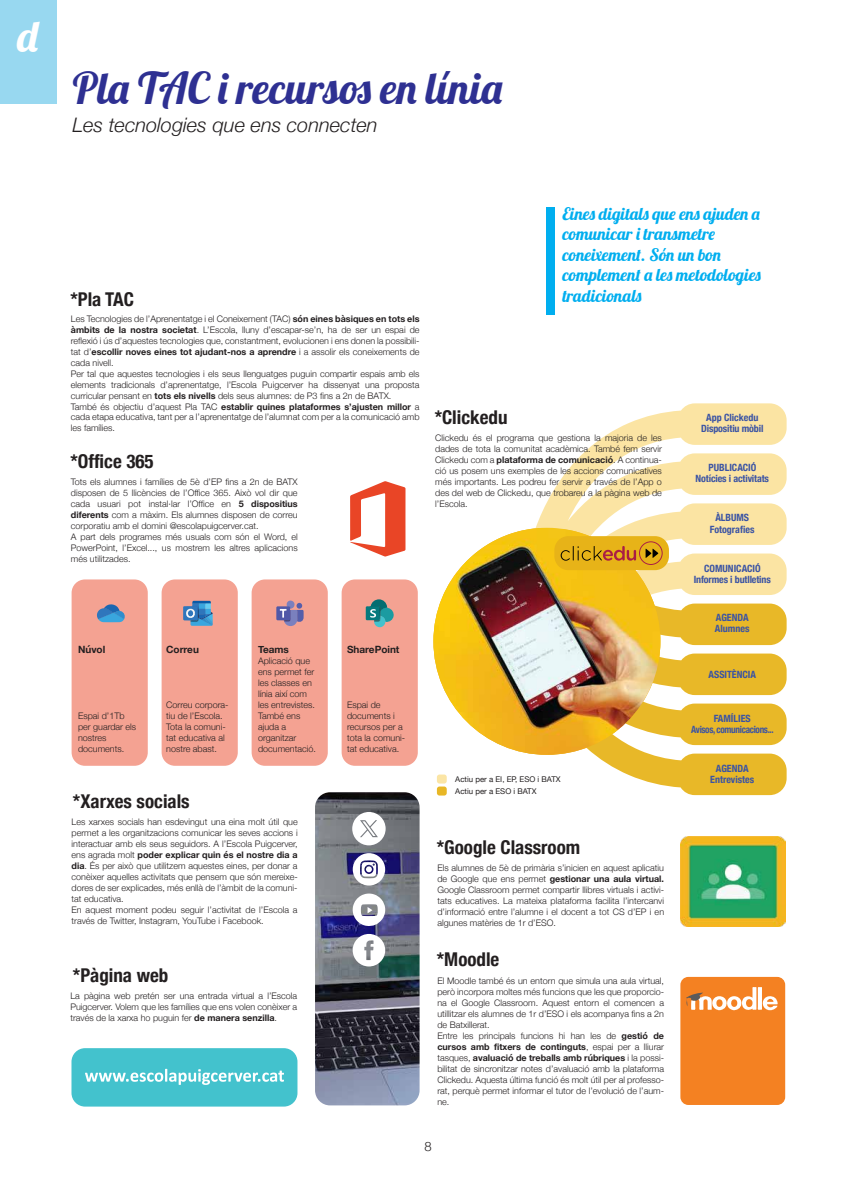
<style>
.page{position:relative;width:842px;height:1191px;background:#fff}
.page>*{position:absolute;margin:0;border:0;box-sizing:border-box;transform-origin:0 0}
.t1{font:43px "Lobster";color:#2e3092}
.t2{font:43px "Lobster";color:#fff}
.t3{font:italic 300 20px "Helvetica Neue";color:#231f20}
.t4{font:700 condensed 19px "Helvetica Neue";color:#231f20}
.t5{font:17px/20.4px "Lobster";color:#00aeef}
.t6{font:300 13px "Helvetica Neue";color:#231f20}
.t7{font:700 condensed 10px/11px "Helvetica Neue";color:#3a53a4;text-align:center}
.t8{font:700 condensed 10px/11px "Helvetica Neue";letter-spacing:-.035em;color:#3a53a4;text-align:center}
.t9{font:700 10px "Helvetica Neue";color:#231f20}
.t10{font:300 9px/11px "Helvetica Neue";color:#231f20}
.t11{font:7.9px/12px "Helvetica Neue";color:#231f20}
.s1{font-weight:700}
</style>
<div class="page">
<img style="left:315px;top:792px;width:105px;height:313px">
<svg style="left:352px;top:812px;width:34px;height:33px"></svg>
<div style="left:0;top:0;width:57px;height:104px;background:#98d8f0"></div>
<div style="left:546px;top:207px;width:9px;height:107px;background:#00aeef"></div>
<svg style="left:436px;top:755px;width:351px;height:40px"></svg>
<svg style="left:435px;top:403px;width:352px;height:352px"></svg>
<img style="left:433px;top:528px;width:227px;height:227px;border-radius:113px">
<div style="left:554px;top:536px;width:115px;height:34px;background:#e7b318;border-radius:14px"></div>
<svg style="left:561px;top:541px;width:102px;height:24px"></svg>
<div style="left:72px;top:579px;width:76px;height:187px;background:#f4a292;border-radius:13px"></div>
<div style="left:162px;top:579px;width:76px;height:187px;background:#f4a292;border-radius:13px"></div>
<div style="left:252px;top:579px;width:76px;height:187px;background:#f4a292;border-radius:13px"></div>
<div style="left:342px;top:579px;width:76px;height:187px;background:#f4a292;border-radius:13px"></div>
<svg style="left:97px;top:604px;width:28px;height:18px"></svg>
<svg style="left:276px;top:600px;width:28px;height:26px"></svg>
<svg style="left:366px;top:599px;width:28px;height:28px"></svg>
<svg style="left:183px;top:601px;width:30px;height:25px"></svg>
<svg style="left:350px;top:481px;width:55px;height:75px"></svg>
<img style="left:680px;top:836px;width:105px;height:90px">
<div style="left:680px;top:977px;width:105px;height:128px;background:#f48122;border-radius:8px"></div>
<svg style="left:686px;top:987px;width:92px;height:24px"></svg>
<div style="left:71px;top:1048px;width:226px;height:58px;background:#43c2cd;border-radius:14px"></div>
<svg style="left:353px;top:933px;width:32px;height:33px"></svg>
<svg style="left:353px;top:893px;width:32px;height:33px"></svg>
<svg style="left:353px;top:853px;width:32px;height:32px"></svg>
<svg style="left:85px;top:1068px;width:199px;height:17px"></svg>
<h1 class="t2" style="left:17px;top:9px;width:24px">d</h1>
<h1 class="t1" style="left:73px;top:61px;width:432px">Pla TAC i recursos en línia</h1>
<h2 class="t3" style="left:72px;top:109px;width:307px">Les tecnologies que ens connecten</h2>
<h3 class="t4" style="left:70px;top:284px;width:65px">*Pla TAC</h3>
<p class="t10" style="left:71px;top:312px;width:350px">Les Tecnologies de l’Aprenentatge i el Coneixement (TAC) <span class="s1">són eines bàsiques en tots els àmbits de la nostra societat</span>. L’Escola, lluny d’escapar-se’n, ha de ser un espai de reflexió i ús d’aquestes tecnologies que, constantment, evolucionen i ens donen la possibili&shy;tat d’<span class="s1">escollir noves eines tot ajudant-nos a aprendre</span> i a assolir els coneixements de cada nivell.<br>Per tal que aquestes tecnologies i els seus llenguatges puguin compartir espais amb els elements tradicionals d’aprenentatge, l’Escola Puigcerver ha dissenyat una proposta curricular pensant en <span class="s1">tots els nivells</span> dels seus alumnes: de P3 fins a 2n de BATX.<br>També és objectiu d’aquest Pla TAC <span class="s1">establir quines plataformes s’ajusten millor</span> a cada etapa educativa, tant per a l’aprenentatge de l’alumnat com per a la comunicació amb les famílies.</p>
<h3 class="t4" style="left:70px;top:446px;width:85px">*Office 365</h3>
<p class="t10" style="left:71px;top:476px;width:228px">Tots els alumnes i famílies de 5è d’EP fins a 2n de BATX disposen de 5 llicències de l’Office 365. Això vol dir que cada usuari pot instal·lar l’Office en <span class="s1">5 dispositius diferents</span> com a màxim. Els alumnes disposen de correu corporatiu amb el domini @escolapuigcerver.cat.<br>A part dels programes més usuals com són el Word, el PowerPoint, l’Excel..., us mostrem les altres aplicacions més utilitzades.</p>
<p class="t9" style="left:78px;top:641px;width:29px">Núvol</p>
<p class="t10" style="left:78px;top:709px;width:60px">Espai d’1Tb per guardar els nostres documents.</p>
<p class="t9" style="left:166px;top:641px;width:34px">Correu</p>
<p class="t10" style="left:166px;top:698px;width:64px">Correu corpora&shy;tiu de l’Escola.<br>Tota la comuni&shy;tat educativa al nostre abast.</p>
<p class="t9" style="left:258px;top:641px;width:32px">Teams</p>
<p class="t10" style="left:258px;top:654px;width:59px">Aplicació que ens permet fer les classes en línia així com les entrevistes.<br>També ens ajuda a organitzar documentació.</p>
<h3 class="t4" style="left:73px;top:785px;width:118px">*Xarxes socials</h3>
<p class="t10" style="left:72px;top:815px;width:228px">Les xarxes socials han esdevingut una eina molt útil que permet a les organitzacions comunicar les seves accions i interactuar amb els seus seguidors. A l’Escola Puigcerver, ens agrada molt <span class="s1">poder explicar quin és el nostre dia a dia</span>. És per això que utilitzem aquestes eines, per donar a conèixer aquelles activitats que pensem que són mereixe&shy;dores de ser explicades, més enllà de l’àmbit de la comuni&shy;tat educativa.<br>En aquest moment podeu seguir l’activitat de l’Escola a través de Twitter, Instagram, YouTube i Facebook.</p>
<h3 class="t4" style="left:73px;top:959px;width:97px">*Pàgina web</h3>
<p class="t10" style="left:70px;top:989px;width:228px;text-align:justify">La pàgina web pretén ser una entrada virtual a l’Escola Puigcerver. Volem que les famílies que ens volen conèixer a través de la xarxa ho puguin fer <span class="s1">de manera senzilla</span>.</p>
<p class="t9" style="left:347px;top:641px;width:54px">SharePoint</p>
<p class="t10" style="left:347px;top:698px;width:60px">Espai de documents i recursos per a tota la comuni&shy;tat educativa.</p>
<h3 class="t5" style="left:562px;top:205px;width:201px">Eines digitals que ens ajuden a comunicar i transmetre coneixement. Són un bon complement a les metodologies tradicionals</h3>
<h3 class="t4" style="left:435px;top:401px;width:74px">*Clickedu</h3>
<p class="t10" style="left:435px;top:431px;width:228px;text-align:justify">Clickedu és el programa que gestiona la majoria de les dades de tota la comunitat acadèmica. També fem servir Clickedu com a <span class="s1">plataforma de comunicació</span>. A continua&shy;ció us posem uns exemples de les accions comunicatives més importants. Les podreu fer servir a través de l’App o des del web de Clickedu, que trobareu a la pàgina web de l’Escola.</p>
<p class="t11" style="left:455px;top:773px;width:107px">Actiu per a EI, EP, ESO i BATX<br>Actiu per a ESO i BATX</p>
<h3 class="t4" style="left:437px;top:831px;width:145px">*Google Classroom</h3>
<p class="t10" style="left:437px;top:861px;width:228px;text-align:justify">Els alumnes de 5è de primària s’inicien en aquest aplicatiu de Google que ens permet <span class="s1">gestionar una aula virtual.<br></span>Google Classroom permet compartir llibres virtuals i activi&shy;tats educatives. La mateixa plataforma facilita l’intercanvi d’informació entre l’alumne i el docent a tot CS d’EP i en algunes matèries de 1r d’ESO.</p>
<h3 class="t4" style="left:437px;top:943px;width:64px">*Moodle</h3>
<p class="t10" style="left:437px;top:974px;width:228px">El Moodle també és un entorn que simula una aula virtual, però incorpora moltes més funcions que les que proporcio&shy;na el Google Classroom. Aquest entorn el comencen a utillitzar els alumnes de 1r d’ESO i els acompanya fins a 2n de Batxillerat.<br>Entre les principals funcions hi han les de <span class="s1">gestió de cursos amb fitxers de continguts</span>, espai per a lliurar tasques, <span class="s1">avaluació de treballs amb rúbriques</span> i la possi&shy;bilitat de sincronitzar notes d’avaluació amb la plataforma Clickedu. Aquesta última funció és molt útil per al professo&shy;rat, perquè permet informar el tutor de l’evolució de l’aum&shy;ne.</p>
<p class="t7" style="left:701px;top:412px;width:64px">App Clickedu<br>Dispositiu mòbil</p>
<p class="t7" style="left:696px;top:462px;width:75px">PUBLICACIÓ<br>Notícies i activitats</p>
<p class="t7" style="left:710px;top:512px;width:46px">ÀLBUMS<br>Fotografies</p>
<p class="t7" style="left:694px;top:562px;width:79px">COMUNICACIÓ<br>Informes i butlletins</p>
<p class="t7" style="left:715px;top:611px;width:36px;text-align:left">AGENDA<br>Alumnes</p>
<p class="t7" style="left:709px;top:668px;width:49px">ASSITÈNCIA</p>
<p class="t8" style="left:691px;top:712px;width:84px">FAMÍLIES<br>Avisos, comunicacions...</p>
<p class="t7" style="left:710px;top:762px;width:46px">AGENDA<br>Entrevistes</p>
<h3 class="t6" style="left:424px;top:1135px;width:9px">8</h3>
</div>
